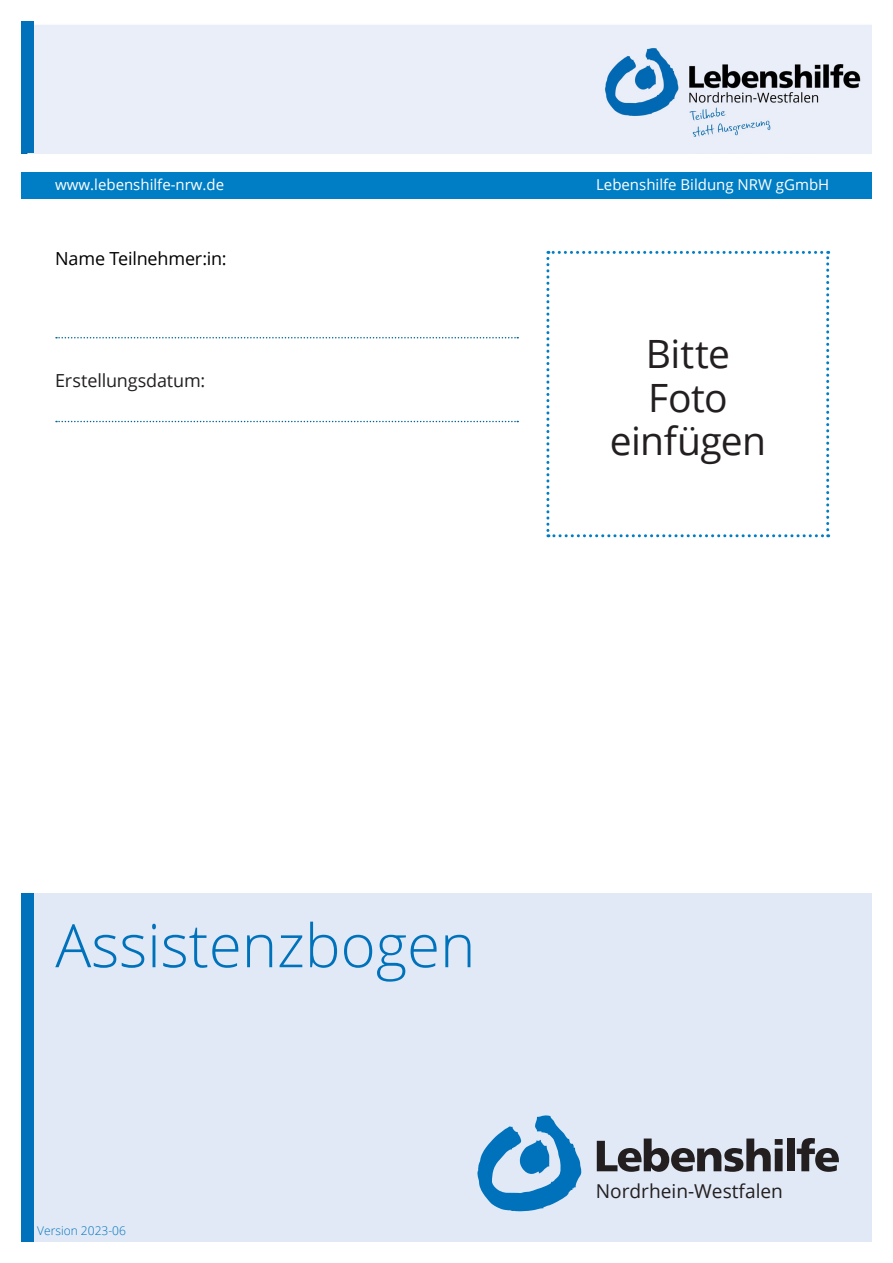
<style>
.page{position:relative;width:893px;height:1263px;background:#fff}
.page>*{position:absolute;margin:0;border:0;box-sizing:border-box;transform-origin:0 0}
.t1{font:300 60px "Open Sans";color:#0072bc}
.t2{font:39px "Open Sans";letter-spacing:-.015em;color:#231f20}
.t3{font:19.2px "Open Sans";color:#231f20}
.t4{font:18px "Open Sans";letter-spacing:-.01em;color:#000}
.t5{font:18px "Open Sans";letter-spacing:-.01em;color:#231f20}
.t6{font:15px "Open Sans";color:#fff}
.t7{font:300 12px "Open Sans";color:#0072bc}
</style>
<div class="page">
<div style="left:21px;top:172px;width:851px;height:27px;background:#007ec5"></div>
<svg style="left:546px;top:251px;width:283px;height:286px"></svg>
<svg style="left:56px;top:337px;width:462px;height:1px"></svg>
<svg style="left:56px;top:421px;width:462px;height:1px"></svg>
<div style="left:34px;top:25px;width:838px;height:128px;background:#eaeef9"></div>
<div style="left:34px;top:893px;width:838px;height:349px;background:#e1e9f6"></div>
<div style="left:21px;top:893px;width:13px;height:349px;background:#0072bc"></div>
<svg style="left:477px;top:1115px;width:105px;height:96px"></svg>
<svg style="left:597px;top:1138px;width:186px;height:34px"></svg>
<div style="left:787px;top:1138px;width:8px;height:33px;background:#231f20"></div>
<svg style="left:797px;top:1138px;width:42px;height:34px"></svg>
<div style="left:21px;top:21px;width:13px;height:132px;background:#0072bc"></div>
<p class="t6" style="left:55px;top:174px;width:170px">www.lebenshilfe-nrw.de</p>
<p class="t6" style="left:596px;top:174px;width:235px">Lebenshilfe Bildung NRW gGmbH</p>
<p class="t4" style="left:55px;top:246px;width:173px">Name Teilnehmer:in:</p>
<p class="t5" style="left:55px;top:368px;width:151px">Erstellungsdatum:</p>
<p class="t2" style="left:646px;top:327px;width:86px">Bitte</p>
<p class="t2" style="left:648px;top:371px;width:81px">Foto</p>
<p class="t2" style="left:610px;top:414px;width:158px">einfügen</p>
<p class="t1" style="left:55px;top:904px;width:422px">Assistenzbogen</p>
<p class="t7" style="left:37px;top:1222px;width:90px">Version 2023-06</p>
<p class="t3" style="left:596px;top:1178px;width:189px">Nordrhein-Westfalen</p>
</div>
